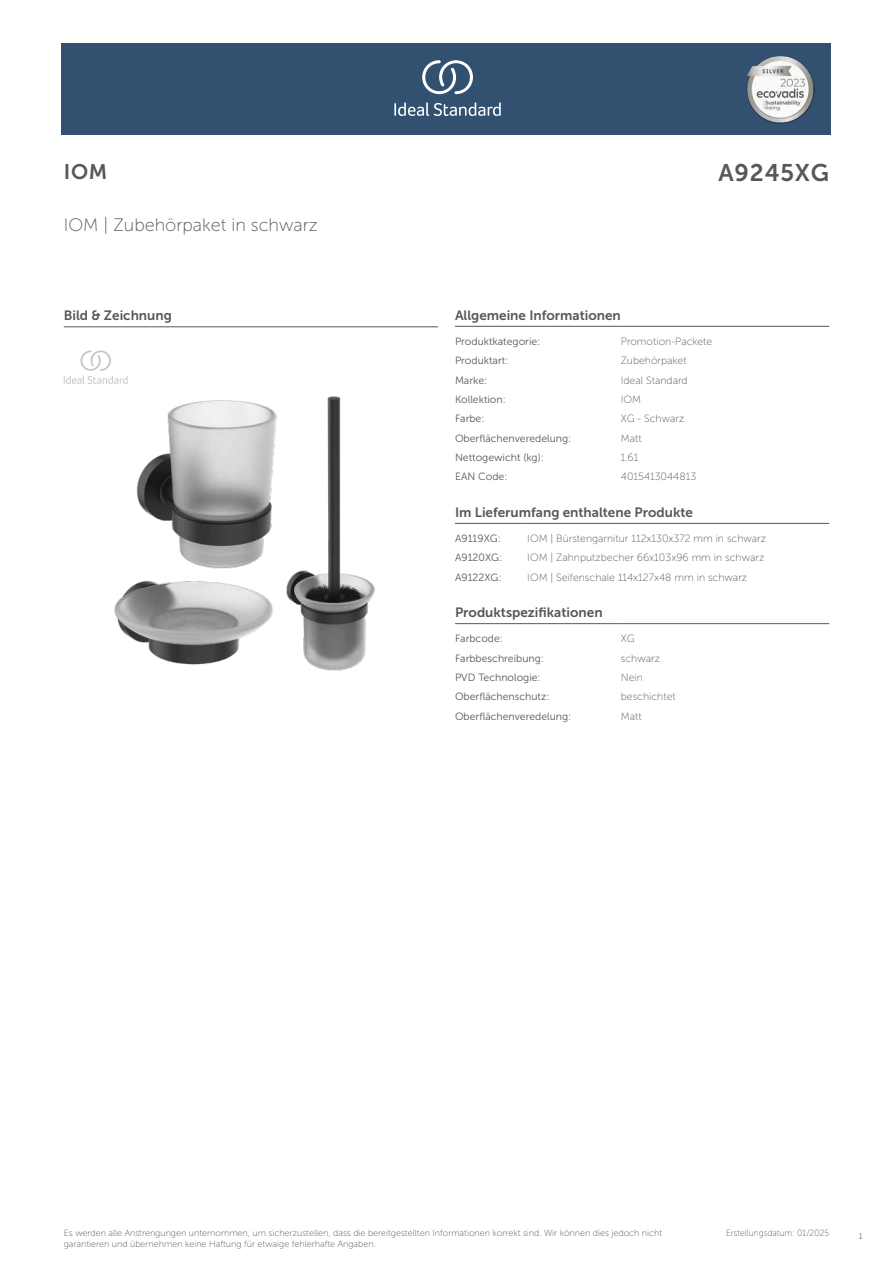
<style>
.page{position:relative;width:893px;height:1263px;background:#fff}
.page>*{position:absolute;margin:0;border:0;box-sizing:border-box;transform-origin:0 0}
.t1{font:24px "Museo Sans 700";letter-spacing:.035em;color:#575756}
.t2{font:21px "Museo Sans 700";color:#575756}
.t3{font:18px "Museo Sans 100";color:#575756}
.t4{font:13.5px "Museo Sans 700";color:#575756}
.t5{font:10.5px "Museo Sans 100";color:#575756}
.t6{font:10.5px "Museo Sans 300";color:#575756}
.t7{font:9px/10.8px "Museo Sans 100";color:#575756}
.t8{font:9px "Museo Sans 100";color:#575756;scale:.95 1}
.t9{font:300 9px "Calibri";color:#575756;scale:.95 1}
</style>
<div class="page">
<div style="left:62px;top:43px;width:769px;height:91px;background:#325070"></div>
<hr style="left:455px;top:326px;width:166px;height:1px;background:#575756">
<hr style="left:621px;top:326px;width:208px;height:1px;background:#575756">
<hr style="left:455px;top:523px;width:72px;height:1px;background:#575756">
<hr style="left:527px;top:523px;width:302px;height:1px;background:#575756">
<hr style="left:455px;top:623px;width:166px;height:1px;background:#575756">
<hr style="left:621px;top:623px;width:208px;height:1px;background:#575756">
<hr style="left:64px;top:327px;width:374px;height:1px;background:#575756">
<svg style="left:64px;top:350px;width:64px;height:34px"></svg>
<img style="left:114px;top:396px;width:261px;height:274px">
<svg style="left:394px;top:102px;width:107px;height:14px"></svg>
<svg style="left:422px;top:60px;width:51px;height:34px"></svg>
<img style="left:746px;top:56px;width:68px;height:67px">
<h2 class="t2" style="left:64px;top:160px;width:45px">IOM</h2>
<h1 class="t1" style="left:718px;top:160px;width:112px">A9245XG</h1>
<h3 class="t3" style="left:64px;top:215px;width:256px">IOM | Zubehörpaket in schwarz</h3>
<p class="t4" style="left:64px;top:308px;width:110px">Bild &amp; Zeichnung</p>
<p class="t4" style="left:455px;top:308px;width:167px">Allgemeine Informationen</p>
<p class="t6" style="left:455px;top:336px;width:87px">Produktkategorie:</p>
<p class="t5" style="left:621px;top:336px;width:93px">Promotion-Packete</p>
<p class="t6" style="left:455px;top:355px;width:55px">Produktart:</p>
<p class="t5" style="left:621px;top:355px;width:67px">Zubehörpaket</p>
<p class="t6" style="left:455px;top:374px;width:34px">Marke:</p>
<p class="t5" style="left:621px;top:374px;width:68px">Ideal Standard</p>
<p class="t6" style="left:455px;top:394px;width:52px">Kollektion:</p>
<p class="t5" style="left:621px;top:394px;width:22px">IOM</p>
<p class="t6" style="left:455px;top:413px;width:31px">Farbe:</p>
<p class="t5" style="left:621px;top:413px;width:65px">XG - Schwarz</p>
<p class="t6" style="left:455px;top:432px;width:118px">Oberflächenveredelung:</p>
<p class="t5" style="left:621px;top:433px;width:22px">Matt</p>
<p class="t6" style="left:455px;top:452px;width:90px">Nettogewicht (kg):</p>
<p class="t5" style="left:621px;top:452px;width:19px">1.61</p>
<p class="t6" style="left:455px;top:471px;width:54px">EAN Code:</p>
<p class="t5" style="left:621px;top:471px;width:77px">4015413044813</p>
<p class="t4" style="left:455px;top:505px;width:240px">Im Lieferumfang enthaltene Produkte</p>
<p class="t6" style="left:455px;top:533px;width:47px">A9119XG:</p>
<p class="t5" style="left:527px;top:533px;width:240px">IOM | Bürstengarnitur 112x130x372 mm in schwarz</p>
<p class="t6" style="left:455px;top:552px;width:49px">A9120XG:</p>
<p class="t5" style="left:527px;top:552px;width:238px">IOM | Zahnputzbecher 66x103x96 mm in schwarz</p>
<p class="t6" style="left:455px;top:571px;width:48px">A9122XG:</p>
<p class="t5" style="left:527px;top:572px;width:221px">IOM | Seifenschale 114x127x48 mm in schwarz</p>
<p class="t4" style="left:455px;top:605px;width:149px">Produktspezifikationen</p>
<p class="t6" style="left:455px;top:633px;width:49px">Farbcode:</p>
<p class="t5" style="left:621px;top:633px;width:15px">XG</p>
<p class="t6" style="left:455px;top:652px;width:90px">Farbbeschreibung:</p>
<p class="t5" style="left:621px;top:652px;width:41px">schwarz</p>
<p class="t6" style="left:455px;top:672px;width:87px">PVD Technologie:</p>
<p class="t5" style="left:621px;top:672px;width:24px">Nein</p>
<p class="t6" style="left:455px;top:691px;width:96px">Oberflächenschutz:</p>
<p class="t5" style="left:621px;top:691px;width:57px">beschichtet</p>
<p class="t6" style="left:455px;top:710px;width:118px">Oberflächenveredelung:</p>
<p class="t5" style="left:621px;top:711px;width:22px">Matt</p>
<p class="t7" style="left:64px;top:1227px;width:600px">Es werden alle Anstrengungen unternommen, um sicherzustellen, dass die bereitgestellten Informationen korrekt sind. Wir können dies jedoch nicht garantieren und übernehmen keine Haftung für etwaige fehlerhafte Angaben.</p>
<p class="t8" style="left:726px;top:1228px;width:110px">Erstellungsdatum: 01/2025</p>
<p class="t9" style="left:858px;top:1230px;width:6px">1</p>
</div>
